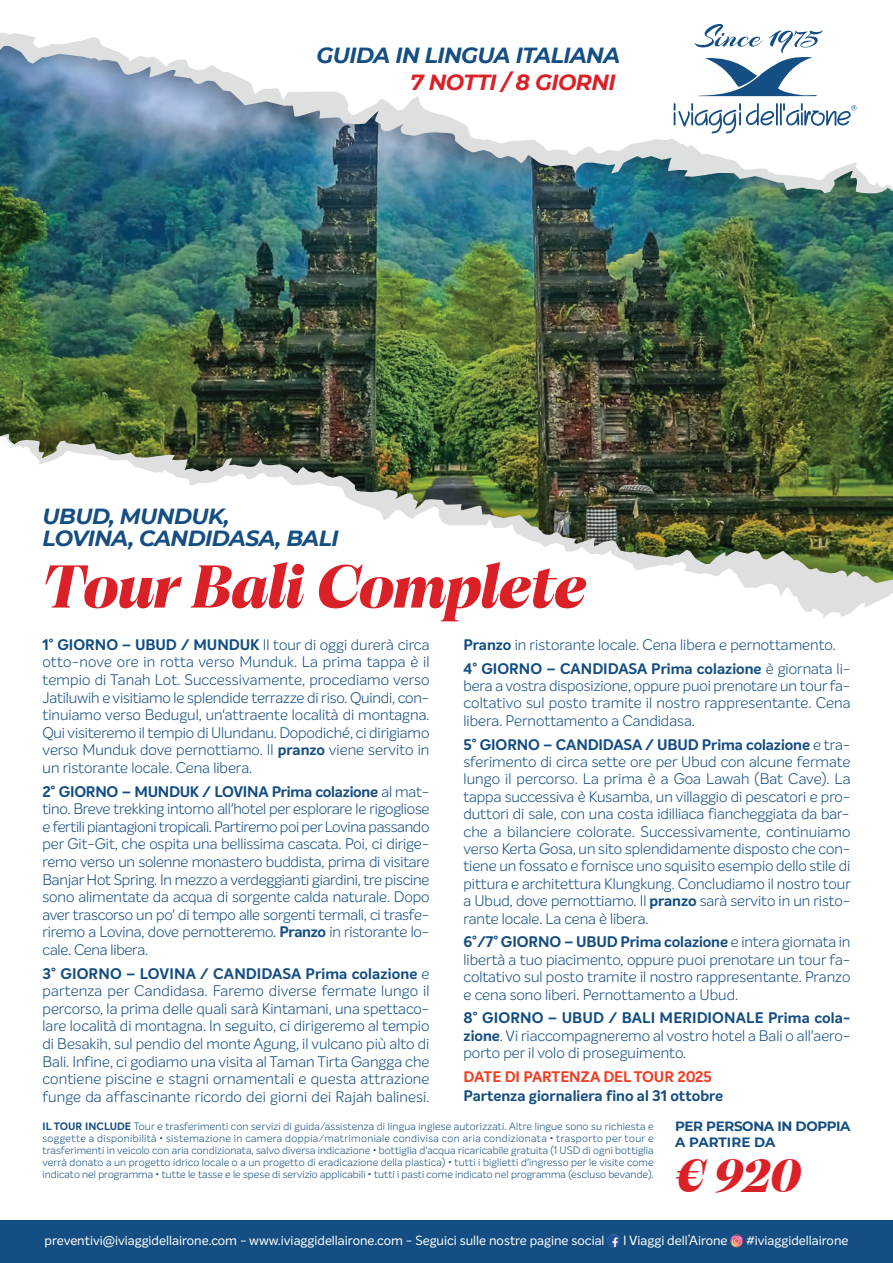
<style>
.page{position:relative;width:893px;height:1263px;background:#fff}
.page>*{position:absolute;margin:0;border:0;box-sizing:border-box;transform-origin:0 0}
.t1{font:61.95px "Cotford Display Bold Italic";letter-spacing:-.005em;color:#da2128}
.t2{font:48px "Cotford Display Bold Italic";color:#da2128}
.t3{font:italic 700 21.9px/21.8px "Montserrat";letter-spacing:-.025em;color:#144e82}
.t4{font:italic 700 21.9px "Montserrat";letter-spacing:-.025em;color:#da2128}
.t5{font:300 15px/17.5px "Intelo";color:#144e82;text-align:justify}
.t6{font:700 15px "Intelo";color:#144e82}
.t7{font:700 15px "Intelo";letter-spacing:-.01em;color:#ef3e22}
.t8{font:700 13.5px/16.2px "Montserrat";letter-spacing:-.025em;color:#144e82}
.t9{font:13.05px "Intelo";color:#fff}
.t10{font:300 10.5px/12px "Intelo";letter-spacing:.005em;color:#144e82;text-align:justify}
.s1{font-weight:700}
</style>
<div class="page">
<img style="left:0;top:201px;width:893px;height:49px">
<img style="left:0;top:23px;width:893px;height:178px">
<img style="left:0;top:250px;width:893px;height:184px">
<img style="left:0;top:434px;width:893px;height:185px">
<div style="left:0;top:1220px;width:893px;height:43px;background:#144e82"></div>
<svg style="left:607px;top:1234px;width:13px;height:13px"></svg>
<svg style="left:730px;top:1234px;width:13px;height:13px"></svg>
<hr style="left:776px;top:103px;width:2px;height:22px;background:#144e82">
<hr style="left:780px;top:103px;width:2px;height:22px;background:#144e82">
<svg style="left:674px;top:103px;width:100px;height:30px"></svg>
<svg style="left:783px;top:103px;width:73px;height:23px"></svg>
<svg style="left:694px;top:24px;width:129px;height:72px"></svg>
<h3 class="t3" style="left:317px;top:44px;width:305px">GUIDA IN LINGUA ITALIANA</h3>
<h3 class="t4" style="left:410px;top:69px;width:207px">7 NOTTI / 8 GIORNI</h3>
<h3 class="t3" style="left:42px;top:505px;width:298px">UBUD, MUNDUK,<br>LOVINA, CANDIDASA, BALI</h3>
<h1 class="t1" style="left:42px;top:561px;width:545px">Tour Bali Complete</h1>
<p class="t5" style="left:43px;top:637px;width:388px"><span class="s1">1° GIORNO – UBUD / MUNDUK</span> Il tour di oggi durerà circa otto-nove ore in rotta verso Munduk. La prima tappa è il tempio di Tanah Lot. Successivamente, procediamo verso Jatiluwih e visitiamo le splendide terrazze di riso. Quindi, con&shy;tinuiamo verso Bedugul, un'attraente località di montagna.<br>Qui visiteremo il tempio di Ulundanu. Dopodiché, ci dirigiamo verso Munduk dove pernottiamo. Il <span class="s1">pranzo</span> viene servito in un ristorante locale. Cena libera.</p>
<p class="t5" style="left:43px;top:784px;width:388px"><span class="s1">2° GIORNO – MUNDUK / LOVINA Prima colazione</span> al mat&shy;tino. Breve trekking intorno all'hotel per esplorare le rigogliose e fertili piantagioni tropicali. Partiremo poi per Lovina passando per Git-Git, che ospita una bellissima cascata. Poi, ci dirige&shy;remo verso un solenne monastero buddista, prima di visitare Banjar Hot Spring. In mezzo a verdeggianti giardini, tre piscine sono alimentate da acqua di sorgente calda naturale. Dopo aver trascorso un po' di tempo alle sorgenti termali, ci trasfe&shy;riremo a Lovina, dove pernotteremo. <span class="s1">Pranzo</span> in ristorante lo&shy;cale. Cena libera.</p>
<p class="t5" style="left:43px;top:966px;width:389px"><span class="s1">3° GIORNO – LOVINA / CANDIDASA Prima colazione</span> e partenza per Candidasa. Faremo diverse fermate lungo il percorso, la prima delle quali sarà Kintamani, una spettaco&shy;lare località di montagna. In seguito, ci dirigeremo al tempio di Besakih, sul pendio del monte Agung, il vulcano più alto di Bali. Infine, ci godiamo una visita al Taman Tirta Gangga che contiene piscine e stagni ornamentali e questa attrazione funge da affascinante ricordo dei giorni dei Rajah balinesi.</p>
<p class="t5" style="left:463px;top:634px;width:388px;line-height:23.9px"><span class="s1">Pranzo</span> in ristorante locale. Cena libera e pernottamento.<br><span class="s1">4° GIORNO – CANDIDASA Prima colazione</span> è giornata li-</p>
<p class="t5" style="left:463px;top:678px;width:388px">bera a vostra disposizione, oppure puoi prenotare un tour fa&shy;coltativo sul posto tramite il nostro rappresentante. Cena libera. Pernottamento a Candidasa.</p>
<p class="t5" style="left:463px;top:737px;width:389px"><span class="s1">5° GIORNO – CANDIDASA / UBUD Prima colazione</span> e tra&shy;sferimento di circa sette ore per Ubud con alcune fermate lungo il percorso. La prima è a Goa Lawah (Bat Cave). La tappa successiva è Kusamba, un villaggio di pescatori e pro&shy;duttori di sale, con una costa idilliaca fiancheggiata da bar&shy;che a bilanciere colorate. Successivamente, continuiamo verso Kerta Gosa, un sito splendidamente disposto che con&shy;tiene un fossato e fornisce uno squisito esempio dello stile di pittura e architettura Klungkung. Concludiamo il nostro tour a Ubud, dove pernottiamo. Il <span class="s1">pranzo</span> sarà servito in un risto&shy;rante locale. La cena è libera.</p>
<p class="t5" style="left:463px;top:934px;width:388px"><span class="s1">6°/7° GIORNO – UBUD Prima colazione</span> e intera giornata in libertà a tuo piacimento, oppure puoi prenotare un tour fa&shy;coltativo sul posto tramite il nostro rappresentante. Pranzo e cena sono liberi. Pernottamento a Ubud.</p>
<p class="t5" style="left:463px;top:1010px;width:388px"><span class="s1">8° GIORNO – UBUD / BALI MERIDIONALE Prima cola&shy;zione</span>. Vi riaccompagneremo al vostro hotel a Bali o all'aero&shy;porto per il volo di proseguimento.</p>
<p class="t7" style="left:463px;top:1070px;width:250px">DATE DI PARTENZA DEL TOUR 2025</p>
<p class="t6" style="left:463px;top:1090px;width:261px">Partenza giornaliera fino al 31 ottobre</p>
<p class="t10" style="left:43px;top:1120px;width:613px"><span class="s1">IL TOUR INCLUDE</span> Tour e trasferimenti con servizi di guida/assistenza di lingua inglese autorizzati. Altre lingue sono su richiesta e soggette a disponibilità • sistemazione in camera doppia/matrimoniale condivisa con aria condizionata • trasporto per tour e trasferimenti in veicolo con aria condizionata, salvo diversa indicazione • bottiglia d'acqua ricaricabile gratuita (1 USD di ogni bottiglia verrà donato a un progetto idrico locale o a un progetto di eradicazione della plastica) • tutti i biglietti d'ingresso per le visite come indicato nel programma • tutte le tasse e le spese di servizio applicabili • tutti i pasti come indicato nel programma (escluso bevande).</p>
<p class="t8" style="left:675px;top:1118px;width:177px">PER PERSONA IN DOPPIA<br>A PARTIRE DA</p>
<h2 class="t2" style="left:675px;top:1155px;width:127px">€ 920</h2>
<p class="t9" style="left:45px;top:1234px;width:562px">preventivi@iviaggidellairone.com - www.iviaggidellairone.com - Seguici sulle nostre pagine social</p>
<p class="t9" style="left:623px;top:1234px;width:106px">I Viaggi dell’Airone</p>
<p class="t9" style="left:746px;top:1234px;width:104px">#iviaggidellairone</p>
</div>
